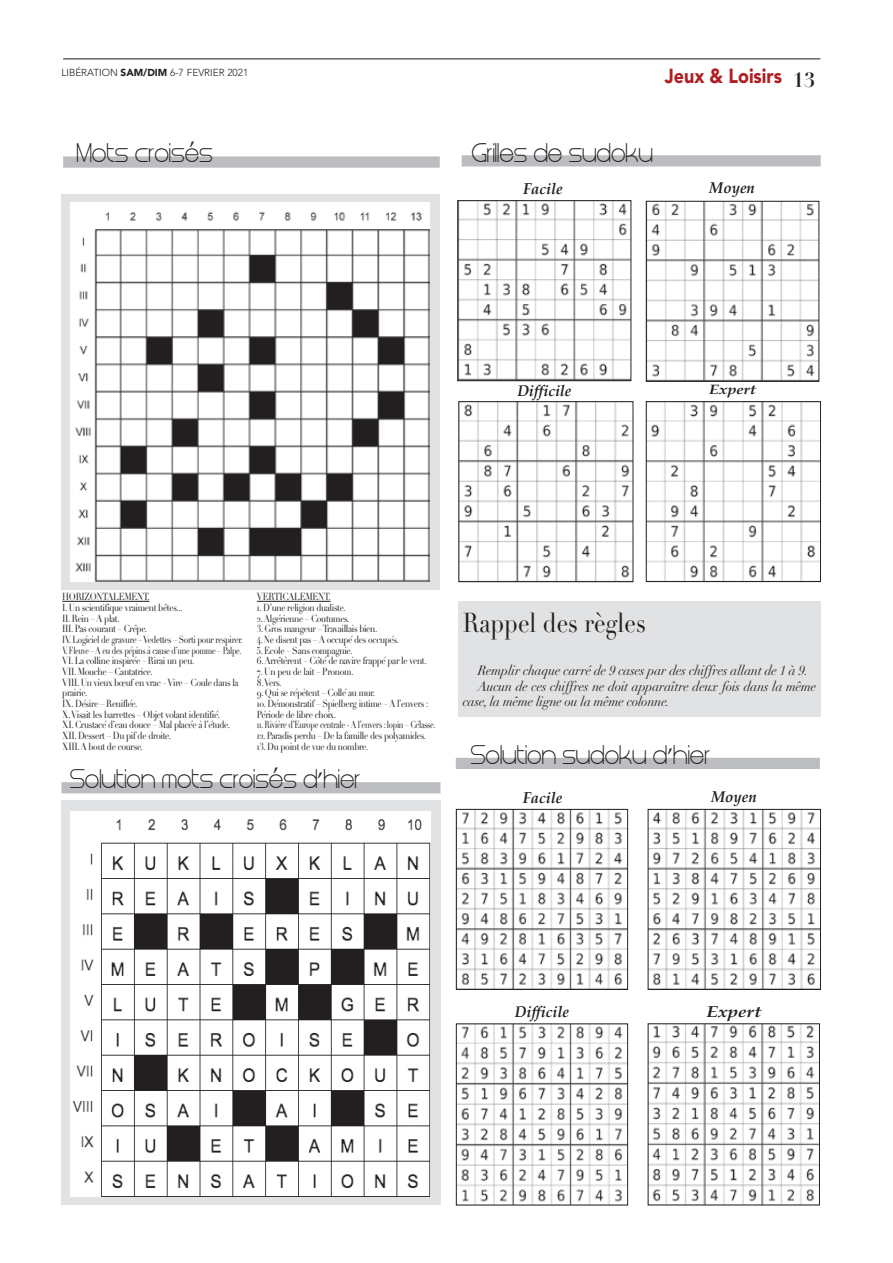
<style>
.page{position:relative;width:893px;height:1263px;background:#fff}
.page>*{position:absolute;margin:0;border:0;box-sizing:border-box;transform-origin:0 0}
.t1{font:27px "Didot";color:#231f20;scale:.86 1}
.t2{font:22.5px "Steiner";color:#231f20;scale:.95 1}
.t3{font:22.5px "Steiner";color:#231f20;scale:.96 1}
.t4{font:22.5px "font 0000000025 cd 8 ba 5";color:#231f20;scale:.95 1}
.t5{font:900 20.25px "Avenir";color:#af1e22;scale:.88 1}
.t6{font:700 20.25px "Didot";color:#231f20}
.t7{font:15.75px "font 0000000025 cd 8 ba 5";color:#231f20;scale:.95 1}
.t8{font:15.75px "font 0000000025 cd 8 ba 5";color:#231f20;scale:1.21 1}
.t9{font:italic 13.5px "Didot";letter-spacing:-.01em;color:#231f20;scale:.96 1}
.t10{font:13.5px "font 0000000025 cd 8 ba 5";color:#231f20;scale:1.21 1}
.t11{font:10.05px/10.6px "Didot";letter-spacing:-.04em;color:#231f20;scale:.85 1}
.t12{font:10.05px "Didot";letter-spacing:-.04em;color:#231f20;scale:.75 1}
.t13{font:300 10.05px "Avenir";color:#231f20}
.t14{font:10.05px/10.6px "Didot";letter-spacing:-.04em;color:#231f20;scale:.7 1}
.t15{font:10.05px "Didot";letter-spacing:-.04em;color:#231f20;scale:.8 1}
.s1{font-weight:900}
.s2{font-family:"font 0000000025 cd 8 ba 5"}
</style>
<div class="page">
<div style="left:61px;top:800px;width:379px;height:405px;background:#e1e2e4"></div>
<div style="left:61px;top:194px;width:379px;height:395px;background:#e1e2e4"></div>
<img style="left:459px;top:202px;width:170px;height:177px">
<div style="left:457px;top:200px;width:174px;height:181px;border:1px solid #231f20"></div>
<img style="left:648px;top:203px;width:169px;height:177px">
<div style="left:646px;top:201px;width:173px;height:181px;border:1px solid #231f20"></div>
<img style="left:460px;top:403px;width:171px;height:177px">
<div style="left:458px;top:401px;width:175px;height:181px;border:1px solid #231f20"></div>
<img style="left:648px;top:403px;width:171px;height:177px">
<div style="left:646px;top:401px;width:175px;height:181px;border:1px solid #231f20"></div>
<img style="left:458px;top:811px;width:168px;height:177px">
<div style="left:456px;top:809px;width:172px;height:181px;border:1px solid #231f20"></div>
<img style="left:650px;top:811px;width:169px;height:177px">
<div style="left:648px;top:809px;width:173px;height:181px;border:1px solid #231f20"></div>
<img style="left:458px;top:1025px;width:168px;height:178px">
<div style="left:456px;top:1023px;width:172px;height:182px;border:1px solid #231f20"></div>
<img style="left:650px;top:1025px;width:168px;height:178px">
<div style="left:458px;top:601px;width:363px;height:115px;background:#e1e2e4"></div>
<div style="left:63px;top:157px;width:377px;height:11px;background:#bcbdc0"></div>
<div style="left:61px;top:782px;width:379px;height:11px;background:#bcbdc0"></div>
<div style="left:456px;top:758px;width:364px;height:11px;background:#bcbdc0"></div>
<div style="left:462px;top:155px;width:359px;height:11px;background:#bcbdc0"></div>
<img style="left:71px;top:203px;width:359px;height:378px">
<img style="left:71px;top:811px;width:359px;height:386px">
<hr style="left:63px;top:59px;width:757px;height:1px;background:#231f20">
<hr style="left:62px;top:601px;width:87px;height:1px;background:#231f20">
<hr style="left:257px;top:601px;width:73px;height:1px;background:#231f20">
<p class="t13" style="left:61px;top:67px;width:188px">LIBÉRATION <span class="s1">SAM/DIM</span> 6-7 FEVRIER 2021</p>
<p class="t5" style="left:665px;top:59px;width:135px">Jeux &amp; Loisirs</p>
<p class="t6" style="left:793px;top:67px;width:24px">13</p>
<p class="t4" style="left:190px;top:131px;width:8px">‘</p>
<p class="t3" style="left:76px;top:143px;width:143px">Mots croises</p>
<p class="t2" style="left:472px;top:143px;width:192px">Griles de sudoku</p>
<p class="t7" style="left:523px;top:176px;width:43px">Facile</p>
<p class="t7" style="left:709px;top:175px;width:50px">Moyen</p>
<p class="t7" style="left:517px;top:377px;width:59px">Difficile</p>
<p class="t10" style="left:709px;top:378px;width:40px">Expert</p>
<p class="t11" style="left:62px;top:592px;width:104px">HORIZONTALEMENT.</p>
<p class="t11" style="left:62px;top:602px;width:128px">.I Un scientifique vraiment bet</p>
<p class="t11" style="left:62px;top:613px;width:69px">.I I Rein A– plat.</p>
<p class="t11" style="left:137px;top:624px;width:14px">. ê</p>
<p class="t11" style="left:167px;top:602px;width:20px">̂es...</p>
<p class="t11" style="left:69px;top:624px;width:206px;text-indent:-7px">III. Pas courant – Crep<br>. Logiciel de gravure –Vedettes – Sorti pour respirer.</p>
<p class="t15" style="left:62px;top:633px;width:13px">IV</p>
<p class="t12" style="left:132px;top:644px;width:147px">́ ins ̀a cause ’d une pomme – Palpe.</p>
<p class="t14" style="left:136px;top:645px;width:85px;text-indent:-74px">.V Fleuve A– eu des pep<br>–́ Rirai un peu.</p>
<p class="t11" style="left:62px;top:656px;width:93px">VI. La colline inspiree</p>
<p class="t11" style="left:62px;top:666px;width:108px">VII. Mouche – Cantatrice.</p>
<p class="t11" style="left:62px;top:677px;width:209px">VIII. Un vieux bœuf en vrac –Vire – Coule dans la</p>
<p class="t11" style="left:62px;top:688px;width:31px">prairie.</p>
<p class="t11" style="left:132px;top:698px;width:8px">́.</p>
<p class="t11" style="left:86px;top:698px;width:60px">́ire – Reniflee</p>
<p class="t11" style="left:62px;top:698px;width:33px">IX. Des</p>
<p class="t11" style="left:62px;top:709px;width:188px">X.Visait les barrettes – Objet volant identifie.́</p>
<p class="t11" style="left:193px;top:720px;width:46px">́e t’ l̀á u d e .</p>
<p class="t11" style="left:62px;top:720px;width:160px">XI. Crustace ’d́ eau douce – Mal placee<br>XII. Dessert – Du pif de droite.<br>XIII A. bout de course.</p>
<p class="t11" style="left:257px;top:592px;width:88px">VERTICALEMENT.</p>
<p class="t11" style="left:280px;top:602px;width:83px;text-indent:-23px">1. D’une religion dualiste. ́ienne – Coutumes.</p>
<p class="t11" style="left:257px;top:613px;width:33px">2.Alger</p>
<p class="t11" style="left:257px;top:624px;width:143px">3. Gros mangeur –Travaillais bien.</p>
<p class="t11" style="left:257px;top:634px;width:166px">4. Ne disent pas A– occupédes occupes</p>
<p class="t11" style="left:320px;top:645px;width:127px;text-indent:-63px">5. Ecole – Sans compagnie.<br>́ê de navire frappépar le vent.</p>
<p class="t11" style="left:394px;top:634px;width:7px">́.</p>
<p class="t11" style="left:281px;top:656px;width:51px">̂ ̀e rent – Cot</p>
<p class="t11" style="left:257px;top:656px;width:33px">6.Arret</p>
<p class="t11" style="left:257px;top:666px;width:115px">7. Un peu de lait – Pronom.</p>
<p class="t11" style="left:257px;top:677px;width:30px">8.Vers.</p>
<p class="t11" style="left:297px;top:688px;width:93px">́ ̀e tent – Colle a ú mur.</p>
<p class="t11" style="left:278px;top:688px;width:178px;text-indent:-21px">9. Qui se rep<br>́ onstratif – Spielberg intime A– ’l envers :</p>
<p class="t11" style="left:266px;top:698px;width:84px;text-indent:-9px">10. Dem<br>́iode de libre choix.</p>
<p class="t11" style="left:257px;top:709px;width:16px">Per</p>
<p class="t12" style="left:281px;top:719px;width:189px">’dè Europe centrale A- ’l envers : lopin – Cel</p>
<p class="t12" style="left:419px;top:719px;width:23px">́asse.</p>
<p class="t12" style="left:257px;top:719px;width:37px">11. Rivier</p>
<p class="t11" style="left:257px;top:730px;width:201px">12. Paradis perdu – De la famille des polyamides.</p>
<p class="t11" style="left:257px;top:741px;width:132px">13. Du point de vue du nombre.</p>
<p class="t4" style="left:273px;top:757px;width:8px">‘</p>
<p class="t2" style="left:70px;top:768px;width:307px">Solution mots croises d<span class="s2">’</span>hier</p>
<p class="t1" style="left:463px;top:607px;width:215px">Rappel des règles</p>
<p class="t9" style="left:478px;top:662px;width:346px">Remplir chaque carré de 9 cases par des chiffres allant de 1 à 9.</p>
<p class="t9" style="left:478px;top:678px;width:354px">Aucun de ces chiffres ne doit apparaître deux fois dans la même</p>
<p class="t9" style="left:463px;top:693px;width:217px">case, la même ligne ou la même colonne.</p>
<p class="t2" style="left:470px;top:745px;width:254px">Solution sudoku d<span class="s2">’</span>hier</p>
<p class="t7" style="left:523px;top:784px;width:43px">Facile</p>
<p class="t7" style="left:711px;top:784px;width:50px">Moyen</p>
<p class="t7" style="left:515px;top:998px;width:59px">Difficile</p>
<p class="t8" style="left:706px;top:998px;width:47px">Expert</p>
</div>
